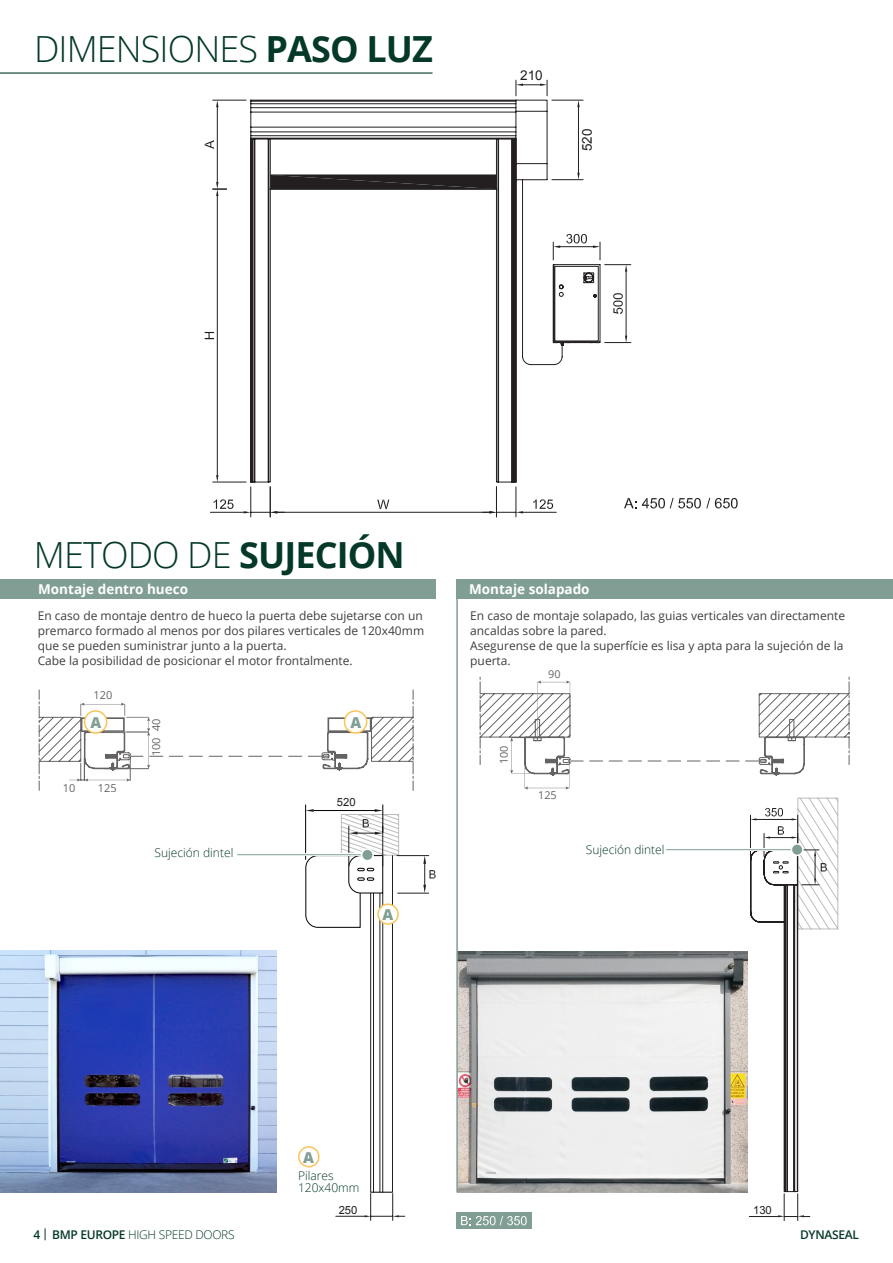
<style>
.page{position:relative;width:893px;height:1263px;background:#fff}
.page>*{position:absolute;margin:0;border:0;box-sizing:border-box;transform-origin:0 0}
.titolo{font:300 36px "Open Sans";letter-spacing:-.025em;color:#043929}
.t1{font:800 15px "Open Sans";color:#809e94}
.t2{font:700 13.5px "Open Sans";color:#fff}
.t3{font:13.5px "Arial";color:#231f20}
.t4{font:12px/15px "Open Sans";color:#3e3e3f}
.t5{font:300 12px/12px "Open Sans";color:#043929}
.t6{font:300 12px "Open Sans";letter-spacing:-.025em;color:#043929}
.t7{font:600 12px "Open Sans";letter-spacing:-.025em;color:#043929}
.t8{font:11.25px "Arial";color:#231f20}
.t9{font:10.95px "Open Sans";color:#231f20}
.t10{font:10.8px "Open Sans";color:#231f20}
.s1{font-weight:700}
.s2{font-weight:600}
</style>
<div class="page">
<svg style="left:45px;top:1228px;width:1px;height:12px"></svg>
<hr style="left:0;top:72px;width:433px;height:2px;background:#043929">
<svg style="left:251px;top:100px;width:349px;height:417px"></svg>
<svg style="left:377px;top:500px;width:12px;height:9px"></svg>
<hr style="left:210px;top:512px;width:34px;height:1px;background:#231f20">
<hr style="left:250px;top:487px;width:1px;height:30px;background:#231f20">
<hr style="left:270px;top:487px;width:1px;height:30px;background:#231f20">
<svg style="left:244px;top:511px;width:40px;height:2px"></svg>
<svg style="left:214px;top:499px;width:19px;height:10px"></svg>
<hr style="left:523px;top:512px;width:33px;height:1px;background:#231f20">
<hr style="left:516px;top:487px;width:1px;height:30px;background:#231f20">
<hr style="left:496px;top:487px;width:1px;height:30px;background:#231f20">
<svg style="left:482px;top:511px;width:41px;height:2px"></svg>
<svg style="left:533px;top:499px;width:20px;height:10px"></svg>
<hr style="left:578px;top:107px;width:1px;height:66px;background:#231f20">
<hr style="left:552px;top:179px;width:31px;height:1px;background:#231f20">
<hr style="left:552px;top:100px;width:31px;height:1px;background:#231f20">
<svg style="left:577px;top:100px;width:3px;height:7px"></svg>
<svg style="left:577px;top:173px;width:3px;height:7px"></svg>
<hr style="left:217px;top:107px;width:1px;height:75px;background:#231f20">
<hr style="left:213px;top:100px;width:33px;height:1px;background:#231f20">
<svg style="left:216px;top:100px;width:2px;height:7px"></svg>
<svg style="left:205px;top:140px;width:9px;height:9px"></svg>
<hr style="left:217px;top:196px;width:1px;height:279px;background:#231f20">
<hr style="left:213px;top:482px;width:33px;height:1px;background:#231f20">
<svg style="left:213px;top:182px;width:14px;height:14px"></svg>
<svg style="left:216px;top:475px;width:2px;height:7px"></svg>
<svg style="left:205px;top:332px;width:9px;height:7px"></svg>
<hr style="left:626px;top:272px;width:1px;height:64px;background:#231f20">
<svg style="left:605px;top:336px;width:26px;height:7px"></svg>
<svg style="left:613px;top:293px;width:10px;height:21px"></svg>
<hr style="left:560px;top:246px;width:33px;height:1px;background:#231f20">
<svg style="left:553px;top:242px;width:7px;height:18px"></svg>
<svg style="left:593px;top:242px;width:38px;height:30px"></svg>
<svg style="left:566px;top:234px;width:21px;height:9px"></svg>
<hr style="left:270px;top:175px;width:226px;height:1px;background:#231f20">
<hr style="left:270px;top:189px;width:226px;height:1px;background:#231f20">
<svg style="left:624px;top:498px;width:12px;height:10px"></svg>
<svg style="left:642px;top:498px;width:96px;height:10px"></svg>
<svg style="left:516px;top:80px;width:32px;height:16px"></svg>
<div style="left:0;top:579px;width:193px;height:19px;background:#809e94"></div>
<img style="left:458px;top:951px;width:289px;height:241px">
<img style="left:0;top:951px;width:277px;height:241px">
<div style="left:25px;top:579px;width:411px;height:19px;background:#809e94"></div>
<div style="left:456px;top:579px;width:437px;height:19px;background:#809e94"></div>
<svg style="left:39px;top:689px;width:375px;height:102px"></svg>
<div style="left:85px;top:711px;width:22px;height:22px;background:#fff;border-radius:50%"></div>
<div style="left:84px;top:710px;width:23px;height:24px;border:2px solid #fac459;border-radius:50%"></div>
<div style="left:344px;top:711px;width:23px;height:22px;background:#fff;border-radius:50%"></div>
<div style="left:344px;top:710px;width:23px;height:24px;border:2px solid #fac459;border-radius:50%"></div>
<div style="left:298px;top:1146px;width:22px;height:21px;border:2px solid #fac459;border-radius:50%"></div>
<svg style="left:480px;top:677px;width:370px;height:112px"></svg>
<div style="left:456px;top:1212px;width:75px;height:16px;background:#809e94"></div>
<svg style="left:461px;top:1216px;width:66px;height:9px"></svg>
<svg style="left:749px;top:797px;width:89px;height:424px"></svg>
<hr style="left:392px;top:855px;width:1px;height:337px;background:#231f20">
<hr style="left:370px;top:893px;width:1px;height:299px;background:#231f20">
<hr style="left:373px;top:893px;width:1px;height:299px;background:#231f20">
<hr style="left:380px;top:893px;width:1px;height:299px;background:#231f20">
<hr style="left:382px;top:893px;width:1px;height:299px;background:#231f20">
<hr style="left:398px;top:893px;width:31px;height:1px;background:#231f20">
<hr style="left:397px;top:855px;width:32px;height:1px;background:#231f20">
<svg style="left:423px;top:855px;width:13px;height:38px"></svg>
<hr style="left:456px;top:580px;width:2px;height:612px;background:#809e94">
<svg style="left:336px;top:1192px;width:69px;height:28px"></svg>
<svg style="left:305px;top:804px;width:94px;height:124px"></svg>
<hr style="left:314px;top:810px;width:63px;height:1px;background:#000">
<hr style="left:237px;top:853px;width:129px;height:3px;background:#fff">
<hr style="left:237px;top:854px;width:129px;height:1px;background:#809e94">
<div style="left:362px;top:849px;width:11px;height:12px;background:#809e94;border-radius:50%"></div>
<div style="left:361px;top:848px;width:13px;height:13px;border:2px solid #fff;border-radius:50%"></div>
<hr style="left:666px;top:848px;width:129px;height:3px;background:#fff">
<hr style="left:666px;top:849px;width:129px;height:1px;background:#809e94">
<div style="left:791px;top:844px;width:12px;height:11px;background:#809e94;border-radius:50%"></div>
<div style="left:791px;top:843px;width:13px;height:13px;border:2px solid #fff;border-radius:50%"></div>
<p class="titolo" style="left:34px;top:24px;width:400px">DIMENSIONES <span class="s1">PASO LUZ</span></p>
<p class="t3" style="left:520px;top:67px;width:24px">210</p>
<p class="t3" style="left:578px;top:151px;width:24px;rotate:-90deg">520</p>
<p class="titolo" style="left:34px;top:530px;width:372px">METODO DE <span class="s1">SUJECIÓN</span></p>
<p class="t2" style="left:38px;top:579px;width:151px">Montaje dentro hueco</p>
<p class="t2" style="left:469px;top:579px;width:122px">Montaje solapado</p>
<p class="t4" style="left:38px;top:608px;width:388px;text-align:justify">En caso de montaje dentro de hueco la puerta debe sujetarse con un premarco formado al menos por dos pilares verticales de 120x40mm que se pueden suministrar junto a la puerta.</p>
<p class="t4" style="left:38px;top:653px;width:316px">Cabe la posibilidad de posicionar el motor frontalmente.</p>
<p class="t9" style="left:94px;top:688px;width:20px">120</p>
<p class="t1" style="left:90px;top:711px;width:12px">A</p>
<p class="t1" style="left:350px;top:711px;width:12px">A</p>
<p class="t9" style="left:149px;top:731px;width:14px;rotate:-90deg">40</p>
<p class="t9" style="left:149px;top:756px;width:20px;rotate:-90deg">100</p>
<p class="t9" style="left:63px;top:780px;width:14px">10</p>
<p class="t9" style="left:98px;top:780px;width:20px">125</p>
<p class="t8" style="left:337px;top:795px;width:20px">520</p>
<p class="t4" style="left:470px;top:608px;width:376px">En caso de montaje solapado, las guias verticales van directamente ancaldas sobre la pared.</p>
<p class="t4" style="left:470px;top:638px;width:375px">Asegurense de que la superfície es lisa y apta para la sujeción de la puerta.</p>
<p class="t10" style="left:497px;top:764px;width:20px;rotate:-90deg">100</p>
<p class="t10" style="left:548px;top:667px;width:14px">90</p>
<p class="t10" style="left:538px;top:788px;width:20px">125</p>
<p class="t5" style="left:155px;top:846px;width:80px">Sujeción dintel</p>
<p class="t5" style="left:586px;top:843px;width:80px">Sujeción dintel</p>
<p class="t1" style="left:382px;top:903px;width:12px">A</p>
<p class="t1" style="left:303px;top:1146px;width:12px">A</p>
<p class="t5" style="left:298px;top:1170px;width:63px">Pilares<br>120x40mm</p>
<p class="t8" style="left:339px;top:1203px;width:20px">250</p>
<p class="t8" style="left:753px;top:1203px;width:20px">130</p>
<p class="t6" style="left:34px;top:1226px;width:203px"><span class="s2">4 BMP EUROPE</span> HIGH SPEED DOORS</p>
<p class="t7" style="left:800px;top:1226px;width:60px">DYNASEAL</p>
</div>
